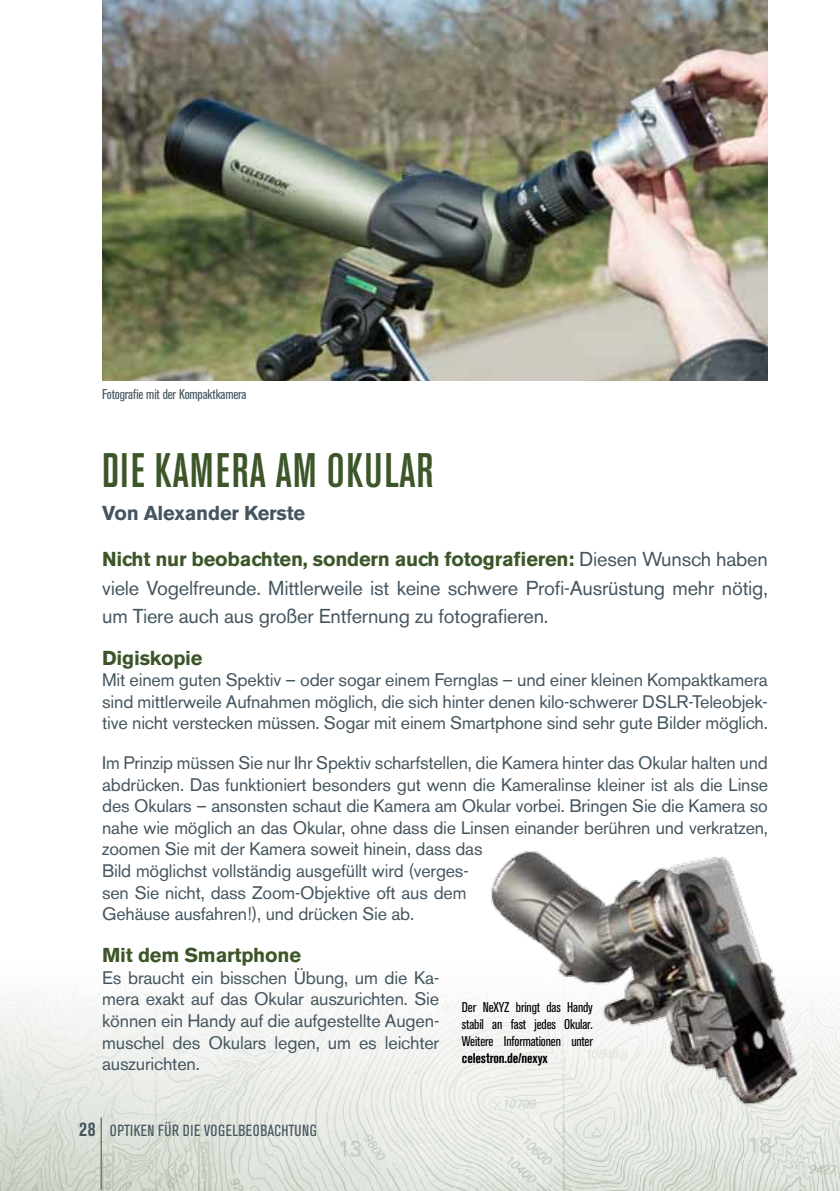
<style>
.page{position:relative;width:840px;height:1191px;background:#fff}
.page>*{position:absolute;margin:0;border:0;box-sizing:border-box;transform-origin:0 0}
.t1{font:500 condensed 48px "Akzidenz Grotesk BE";letter-spacing:.02em;color:#3d5629}
.t2{font:20px/28px "Akzidenz Grotesk BE";letter-spacing:-.01em;color:#455560;text-align:justify}
.t3{font:700 20px "Akzidenz Grotesk BE";letter-spacing:-.01em;color:#3d5629}
.t4{font:700 20px "Akzidenz Grotesk BE";letter-spacing:-.01em;color:#455560}
.t5{font:18px/21.6px "Akzidenz Grotesk BE";letter-spacing:-.01em;color:#455560;text-align:justify}
.t6{font:condensed 16px "Akzidenz Grotesk BE";letter-spacing:.02em;color:#455560}
.t7{font:condensed 14px/16.8px "Akzidenz Grotesk BE";letter-spacing:-.01em;color:#000;text-align:justify}
.t8{font:condensed 14px "Akzidenz Grotesk BE";letter-spacing:-.01em;color:#455560}
.t9{font:700 condensed 14px "Akzidenz Grotesk BE";letter-spacing:-.01em;color:#000}
.s1{font-weight:700;color:#3d5629}
.s2{font-weight:700;font-size:20px}
</style>
<div class="page">
<img style="left:0;top:0;width:839px;height:1191px">
<img style="left:471px;top:820px;width:332px;height:293px">
<img style="left:102px;top:0;width:665px;height:380px">
<hr style="left:101px;top:1117px;width:1px;height:72px;background:#3d5629">
<p class="t8" style="left:102px;top:386px;width:146px">Fotografie mit der Kompaktkamera</p>
<h1 class="t1" style="left:102px;top:444px;width:333px">DIE KAMERA AM OKULAR</h1>
<p class="t4" style="left:102px;top:502px;width:204px">Von Alexander Kerste</p>
<p class="t2" style="left:102px;top:545px;width:667px"><span class="s1">Nicht nur beobachten, sondern auch fotografieren:</span> Diesen Wunsch haben viele Vogelfreunde. Mittlerweile ist keine schwere Profi-Ausrüstung mehr nötig, um Tiere auch aus großer Entfernung zu fotografieren.</p>
<p class="t3" style="left:102px;top:646px;width:102px">Digiskopie</p>
<p class="t5" style="left:102px;top:669px;width:667px">Mit einem guten Spektiv – oder sogar einem Fernglas – und einer kleinen Kompaktkamera sind mittlerweile Aufnahmen möglich, die sich hinter denen kilo-schwerer DSLR-Teleobjek&shy;tive nicht verstecken müssen. Sogar mit einem Smartphone sind sehr gute Bilder möglich.</p>
<p class="t5" style="left:102px;top:752px;width:667px;text-align:left">Im Prinzip müssen Sie nur Ihr Spektiv scharfstellen, die Kamera hinter das Okular halten und abdrücken. Das funktioniert besonders gut wenn die Kameralinse kleiner ist als die Linse des Okulars – ansonsten schaut die Kamera am Okular vorbei. Bringen Sie die Kamera so nahe wie möglich an das Okular, ohne dass die Linsen einander berühren und verkratzen, zoomen Sie mit der Kamera soweit hinein, dass das<br>Bild möglichst vollständig ausgefüllt wird (verges-<br>sen Sie nicht, dass Zoom-Objektive oft aus dem<br>Gehäuse ausfahren!), und drücken Sie ab.</p>
<p class="t3" style="left:102px;top:943px;width:200px">Mit dem Smartphone</p>
<p class="t5" style="left:102px;top:966px;width:338px">Es braucht ein bisschen Übung, um die Ka&shy;mera exakt auf das Okular auszurichten. Sie können ein Handy auf die aufgestellte Augen&shy;muschel des Okulars legen, um es leichter auszurichten.</p>
<p class="t7" style="left:461px;top:999px;width:132px">Der NeXYZ bringt das Handy stabil an fast jedes Okular.<br>Weitere Informationen unter</p>
<p class="t9" style="left:461px;top:1050px;width:87px">celestron.de/nexyx</p>
<p class="t6" style="left:79px;top:1121px;width:237px"><span class="s2">28</span> Optiken für die Vog elbeobachtung</p>
</div>
